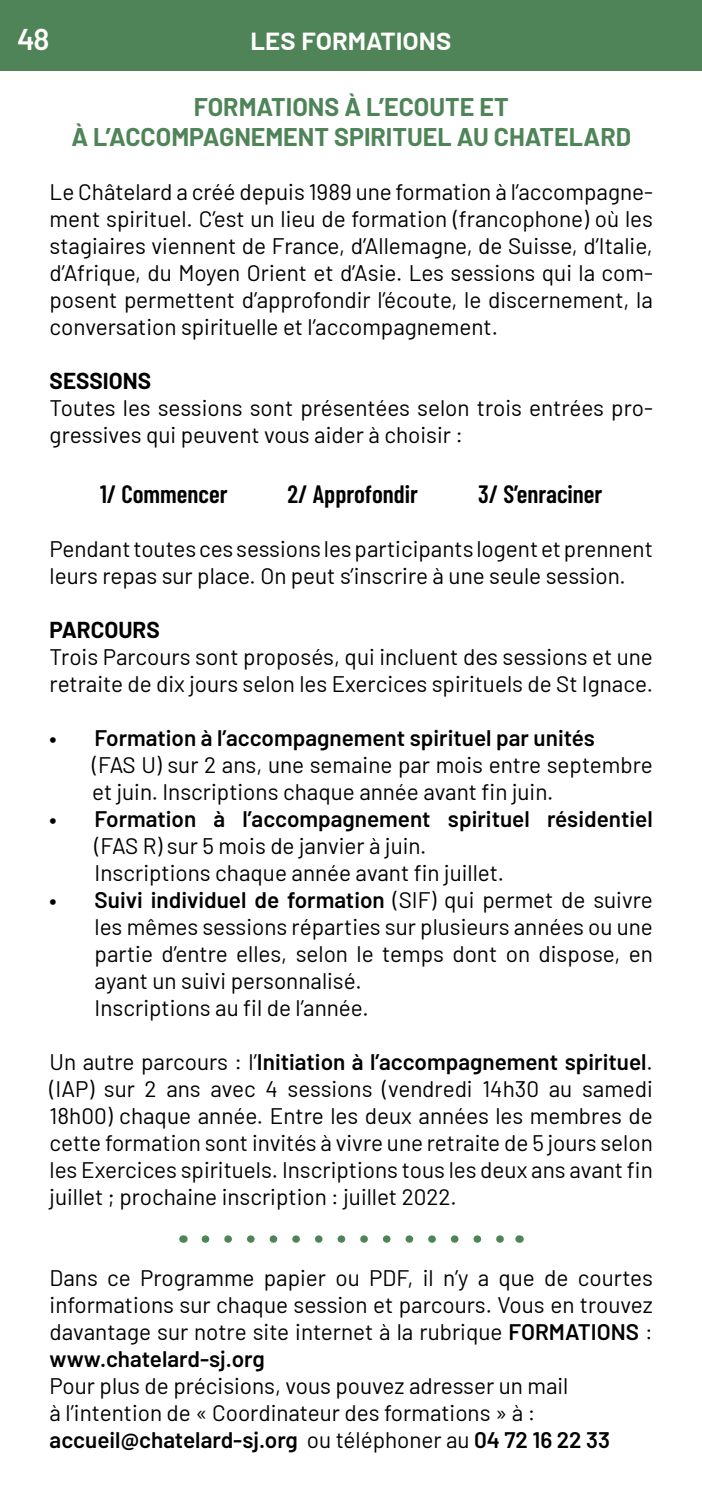
<style>
.page{position:relative;width:702px;height:1489px;background:#fff}
.page>*{position:absolute;margin:0;border:0;box-sizing:border-box;transform-origin:0 0}
.Titre_sections{font:600 30px "Barlow";color:#fffefd}
.Description{font:600 30px "Barlow";color:#fffefd}
.t1{font:700 25px "Barlow";color:#4f8458}
.t2{font:600 25px "Barlow Condensed";color:#000}
.t3{font:22.5px/27px "Barlow";color:#000;text-align:justify}
.t4{font:600 22.5px/27px "Barlow";color:#000}
.t5{font:700 22.5px "Barlow";color:#000}
.s1{font-weight:400}
.s2{font-weight:600}
</style>
<div class="page">
<div style="left:0;top:0;width:702px;height:71px;background:#4f8458"></div>
<svg style="left:205px;top:1235px;width:299px;height:7px"></svg>
<p class="Description" style="left:17px;top:17px;width:34px">48</p>
<p class="Titre_sections" style="left:250px;top:17px;width:202px">les formations</p>
<p class="Description" style="left:12px;top:20px;width:34px">48</p>
<p class="t1" style="left:194px;top:88px;width:316px">FORMATIONS À L’ECOUTE ET</p>
<p class="t1" style="left:71px;top:118px;width:561px">À L’ACCOMPAGNEMENT SPIRITUEL AU CHATELARD</p>
<p class="t3" style="left:50px;top:176px;width:604px">Le Châtelard a créé depuis 1989 une formation à l’accompagne&shy;ment spirituel. C’est un lieu de formation (francophone) où les stagiaires viennent de France, d’Allemagne, de Suisse, d’Italie, d’Afrique, du Moyen Orient et d’Asie. Les sessions qui la com&shy;posent permettent d’approfondir l’écoute, le discernement, la conversation spirituelle et l’accompagnement.</p>
<p class="t5" style="left:50px;top:364px;width:103px">SESSIONS</p>
<p class="t3" style="left:50px;top:392px;width:604px">Toutes les sessions sont présentées selon trois entrées pro&shy;gressives qui peuvent vous aider à choisir :</p>
<p class="t2" style="left:100px;top:476px;width:129px">1/ Commencer</p>
<p class="t2" style="left:287px;top:476px;width:132px">2/ Approfondir</p>
<p class="t2" style="left:478px;top:476px;width:126px">3/ S’enraciner</p>
<p class="t3" style="left:50px;top:533px;width:604px">Pendant toutes ces sessions les participants logent et prennent leurs repas sur place. On peut s’inscrire à une seule session.</p>
<p class="t5" style="left:50px;top:613px;width:112px">PARCOURS</p>
<p class="t3" style="left:50px;top:641px;width:604px">Trois Parcours sont proposés, qui incluent des sessions et une retraite de dix jours selon les Exercices spirituels de St Ignace.</p>
<p class="t4" style="left:50px;top:722px;width:547px">• Formation à l’accompagnement spirituel par unités</p>
<p class="t3" style="left:92px;top:749px;width:562px">(FAS U) sur 2 ans, une semaine par mois entre septembre et juin. Inscriptions chaque année avant fin juin.</p>
<p class="t4" style="left:95px;top:803px;width:559px;text-indent:-45px">• Formation à l’accompagnement spirituel résidentiel <span class="s1">(FAS R) sur 5 mois de janvier à juin.</span></p>
<p class="t3" style="left:95px;top:857px;width:411px">Inscriptions chaque année avant fin juillet.</p>
<p class="t3" style="left:95px;top:884px;width:559px;text-indent:-45px"><span class="s2">• Suivi individuel de formation</span> (SIF) qui permet de suivre les mêmes sessions réparties sur plusieurs années ou une partie d’entre elles, selon le temps dont on dispose, en ayant un suivi personnalisé.</p>
<p class="t3" style="left:95px;top:992px;width:275px">Inscriptions au fil de l’année.</p>
<p class="t3" style="left:50px;top:1046px;width:604px">Un autre parcours : l’<span class="s2">Initiation à l’accompagnement spirituel</span>. (IAP) sur 2 ans avec 4 sessions (vendredi 14h30 au samedi 18h00) chaque année. Entre les deux années les membres de cette formation sont invités à vivre une retraite de 5 jours selon les Exercices spirituels. Inscriptions tous les deux ans avant fin juillet ; prochaine inscription : juillet 2022.</p>
<p class="t3" style="left:50px;top:1262px;width:604px">Dans ce Programme papier ou PDF, il n’y a que de courtes</p>
<p class="t3" style="left:50px;top:1289px;width:604px">informations sur chaque session et parcours. Vous en trouvez davantage sur notre site internet à la rubrique <span class="s2">FORMATIONS</span> : <span class="s2">www.chatelard-sj.org</span></p>
<p class="t3" style="left:50px;top:1370px;width:520px">Pour plus de précisions, vous pouvez adresser un mail</p>
<p class="t3" style="left:50px;top:1397px;width:487px">à l’intention de « Coordinateur des formations » à :</p>
<p class="t4" style="left:50px;top:1424px;width:562px">accueil@chatelard-sj.org <span class="s1">ou téléphoner au</span> 04 72 16 22 33</p>
</div>
